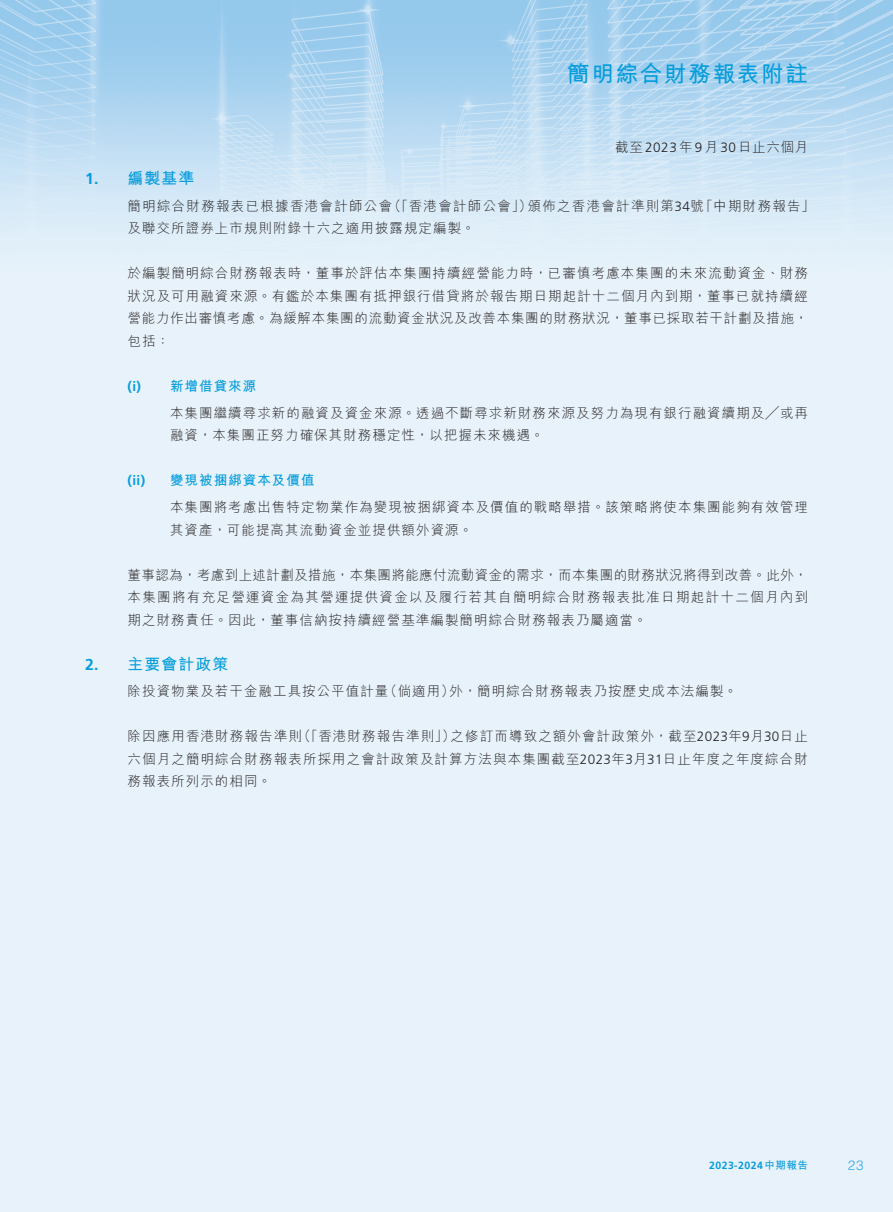
<style>
.page{position:relative;width:893px;height:1212px;background:#fff}
.page>*{position:absolute;margin:0;border:0;box-sizing:border-box;transform-origin:0 0}
.t1{font:700 22.5px "M Hei HK";letter-spacing:.08em;color:#069ddc}
.t2{font:700 15.75px "M Hei HK";letter-spacing:.08em;color:#069ddc}
.t3{font:300 13.5px/22.5px "M Hei HK";letter-spacing:.08em;color:#231f20}
.t4{font:700 13.5px "M Hei HK";letter-spacing:.08em;color:#069ddc}
.t5{font:700 13.5px "Frutiger LT Std";color:#069ddc}
.t6{font:300 13.5px "Helvetica LT Std";color:#30aae1}
.t7{font:700 10.5px "Frutiger LT Std";letter-spacing:.04em;color:#069ddc}
.s1{font-family:"Frutiger LT Std"}
.s2{font-family:"Frutiger LT Std";font-weight:700;color:#069ddc}
.s3{font-weight:700;color:#069ddc}
.s4{font-family:"M Hei HK"}
</style>
<div class="page">
<img style="left:0;top:0;width:893px;height:1212px">
<h1 class="t1" style="left:567px;top:58px;width:242px">簡明綜合財務報表附註</h1>
<p class="t3" style="left:615px;top:136px;width:194px">截至<span class="s1">2023</span>年 <span class="s1">9</span> 月 <span class="s1">30</span>日止六個月</p>
<p class="t2" style="left:85px;top:167px;width:111px"><span class="s1">1.</span> 編製基準</p>
<p class="t3" style="left:128px;top:194px;width:689px">簡明綜合財務報表已根據香港會計師公會（「香港會計師公會」）頒佈之香港會計準則第<span class="s1">34</span>號「中期財務報告」及聯交所證券上市規則附錄十六之適用披露規定編製。</p>
<p class="t3" style="left:128px;top:262px;width:682px;text-align:justify">於編製簡明綜合財務報表時，董事於評估本集團持續經營能力時，已審慎考慮本集團的未來流動資金、財務狀況及可用融資來源。有鑑於本集團有抵押銀行借貸將於報告期日期起計十二個月內到期，董事已就持續經營能力作出審慎考慮。為緩解本集團的流動資金狀況及改善本集團的財務狀況，董事已採取若干計劃及措施，包括：</p>
<p class="t3" style="left:170px;top:372px;width:639px;line-height:26.7px;text-indent:-43px"><span class="s2">(i)</span> <span class="s3">新增借貸來源<br></span>本集團繼續尋求新的融資及資金來源。透過不斷尋求新財務來源及努力為現有銀行融資續期及╱或再</p>
<p class="t3" style="left:170px;top:424px;width:375px">融資，本集團正努力確保其財務穩定性，以把握未來機遇。</p>
<p class="t5" style="left:128px;top:473px;width:19px">(ii)</p>
<p class="t4" style="left:170px;top:470px;width:146px">變現被捆綁資本及價值</p>
<p class="t3" style="left:170px;top:496px;width:639px">本集團將考慮出售特定物業作為變現被捆綁資本及價值的戰略舉措。該策略將使本集團能夠有效管理其資產，可能提高其流動資金並提供額外資源。</p>
<p class="t3" style="left:128px;top:563px;width:682px;text-align:justify">董事認為，考慮到上述計劃及措施，本集團將能應付流動資金的需求，而本集團的財務狀況將得到改善。此外，本集團將有充足營運資金為其營運提供資金以及履行若其自簡明綜合財務報表批准日期起計十二個月內到期之財務責任。因此，董事信納按持續經營基準編製簡明綜合財務報表乃屬適當。</p>
<p class="t2" style="left:85px;top:652px;width:145px"><span class="s1">2.</span> 主要會計政策</p>
<p class="t3" style="left:128px;top:680px;width:611px">除投資物業及若干金融工具按公平值計量（倘適用）外，簡明綜合財務報表乃按歷史成本法編製。</p>
<p class="t3" style="left:128px;top:725px;width:682px;text-align:justify">除因應用香港財務報告準則（「香港財務報告準則」）之修訂而導致之額外會計政策外，截至<span class="s1">2023</span>年<span class="s1">9</span>月<span class="s1">30</span>日止六個月之簡明綜合財務報表所採用之會計政策及計算方法與本集團截至<span class="s1">2023</span>年<span class="s1">3</span>月<span class="s1">31</span>日止年度之年度綜合財務報表所列示的相同。</p>
<p class="t7" style="left:709px;top:1159px;width:100px">2023-2024<span class="s4">中期報告</span></p>
<p class="t6" style="left:848px;top:1156px;width:17px">23</p>
</div>
